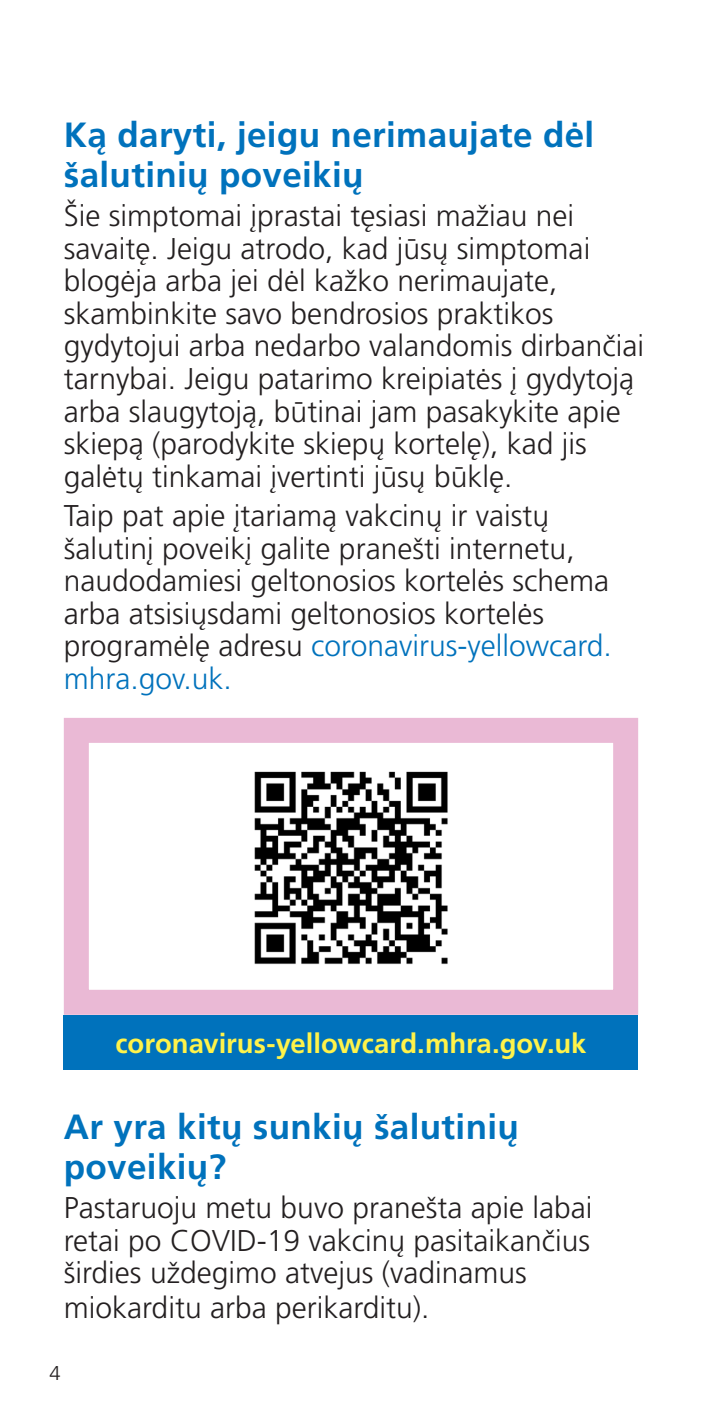
<style>
.page{position:relative;width:702px;height:1418px;background:#fff}
.page>*{position:absolute;margin:0;border:0;box-sizing:border-box;transform-origin:0 0}
.Header_NEW{font:700 35px/40px "Frutiger LT Pro";letter-spacing:.01em;color:#0072bc}
.Body_Copy{font:300 30px/32.5px "Frutiger LT Pro";color:#231f20}
.Body{font:700 27.5px "Frutiger LT Pro";color:#fff34a}
.t1{font:300 20px "Frutiger LT Pro";color:#231f20}
.s1{color:#0072bc}
</style>
<div class="page">
<div style="left:64px;top:718px;width:574px;height:296px;border:25px solid #eab9d5"></div>
<img style="left:254px;top:771px;width:194px;height:194px">
<div style="left:64px;top:1015px;width:574px;height:54px;background:#0072bc"></div>
<p class="Header_NEW" style="left:64px;top:115px;width:532px">Ką daryti, jeigu nerimaujate dėl šalutinių poveikių</p>
<p class="Body_Copy" style="left:64px;top:200px;width:582px">Šie simptomai įprastai tęsiasi mažiau nei savaitę. Jeigu atrodo, kad jūsų simptomai blogėja arba jei dėl kažko nerimaujate, skambinkite savo bendrosios praktikos gydytojui arba nedarbo valandomis dirbančiai tarnybai. Jeigu patarimo kreipiatės į gydytoją arba slaugytoją, būtinai jam pasakykite apie skiepą (parodykite skiepų kortelę), kad jis galėtų tinkamai įvertinti jūsų būklę.</p>
<p class="Body_Copy" style="left:64px;top:499px;width:549px">Taip pat apie įtariamą vakcinų ir vaistų šalutinį poveikį galite pranešti internetu, naudodamiesi geltonosios kortelės schema arba atsisiųsdami geltonosios kortelės programėlę adresu <span class="s1">coronavirus-yellowcard. mhra.gov.uk.</span></p>
<p class="Body" style="left:115px;top:1027px;width:472px">coronavirus-yellowcard.mhra.gov.uk</p>
<p class="Header_NEW" style="left:64px;top:1106px;width:456px">Ar yra kitų sunkių šalutinių poveikių?</p>
<p class="Body_Copy" style="left:64px;top:1191px;width:530px;line-height:33.2px">Pastaruoju metu buvo pranešta apie labai retai po COVID-19 vakcinų pasitaikančius širdies uždegimo atvejus (vadinamus miokarditu arba perikarditu).</p>
<p class="t1" style="left:50px;top:1361px;width:13px">4</p>
</div>
